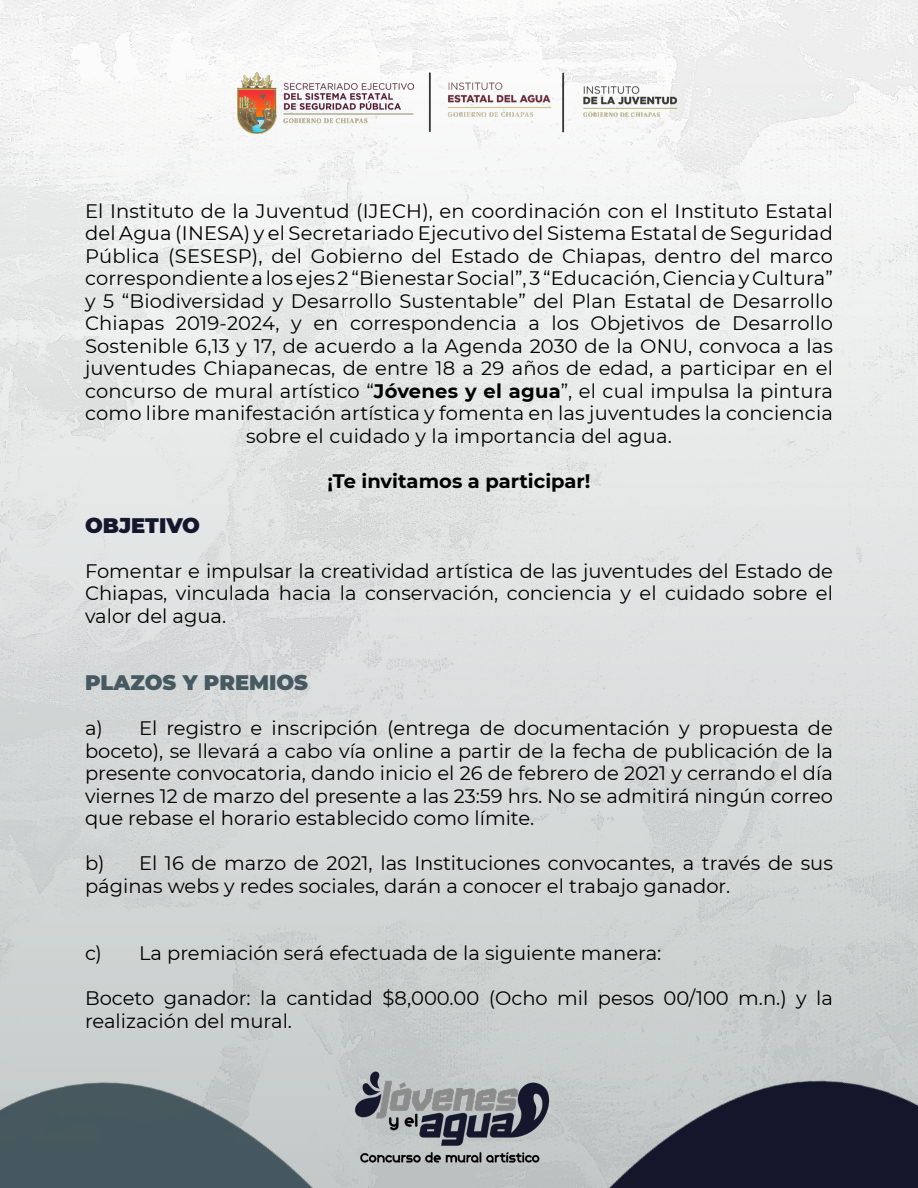
<style>
.page{position:relative;width:918px;height:1188px;background:#fff}
.page>*{position:absolute;margin:0;border:0;box-sizing:border-box;transform-origin:0 0}
.t1{font:900 21px "Montserrat";color:#475961}
.t2{font:900 21px "Montserrat";color:#15172d}
.t3{font:19.5px/22.5px "Montserrat";letter-spacing:.01em;color:#000;text-align:justify}
.t4{font:700 19.5px "Montserrat";color:#000}
.s1{font-weight:700}
</style>
<div class="page">
<div style="left:0;top:0;width:918px;height:1188px;background:linear-gradient(to bottom,#f9f9f9,#c1c7c6)"></div>
<img style="left:581px;top:83px;width:98px;height:39px">
<img style="left:445px;top:79px;width:105px;height:43px">
<img style="left:237px;top:72px;width:177px;height:62px">
<hr style="left:429px;top:72px;width:2px;height:60px;background:#373737">
<hr style="left:562px;top:73px;width:2px;height:59px;background:#373737">
<img style="left:588px;top:1012px;width:330px;height:176px">
<img style="left:0;top:975px;width:428px;height:213px">
<img style="left:352px;top:1061px;width:205px;height:115px">
<p class="t3" style="left:85px;top:199px;width:750px;text-align:center">El Instituto de la Juventud (IJECH), en coordinación con el Instituto Estatal del Agua (INESA) y el Secretariado Ejecutivo del Sistema Estatal de Seguridad Pública (SESESP), del Gobierno del Estado de Chiapas, dentro del marco correspondiente a los ejes 2 “Bienestar Social”, 3 “Educación, Ciencia y Cultura” y 5 “Biodiversidad y Desarrollo Sustentable” del Plan Estatal de Desarrollo Chiapas 2019-2024, y en correspondencia a los Objetivos de Desarrollo Sostenible 6,13 y 17, de acuerdo a la Agenda 2030 de la ONU, convoca a las juventudes Chiapanecas, de entre 18 a 29 años de edad, a participar en el concurso de mural artístico “<span class="s1">Jóvenes y el agua</span>”, el cual impulsa la pintura como libre manifestación artística y fomenta en las juventudes la conciencia sobre el cuidado y la importancia del agua.</p>
<p class="t4" style="left:327px;top:467px;width:265px">¡Te invitamos a participar!</p>
<p class="t2" style="left:85px;top:510px;width:117px">OBJETIVO</p>
<p class="t3" style="left:85px;top:559px;width:749px">Fomentar e impulsar la creatividad artística de las juventudes del Estado de Chiapas, vinculada hacia la conservación, conciencia y el cuidado sobre el valor del agua.</p>
<p class="t1" style="left:85px;top:667px;width:225px">PLAZOS Y PREMIOS</p>
<p class="t3" style="left:85px;top:717px;width:750px">a) El registro e inscripción (entrega de documentación y propuesta de boceto), se llevará a cabo vía online a partir de la fecha de publicación de la presente convocatoria, dando inicio el 26 de febrero de 2021 y cerrando el día viernes 12 de marzo del presente a las 23:59 hrs. No se admitirá ningún correo que rebase el horario establecido como límite.</p>
<p class="t3" style="left:85px;top:852px;width:749px">b) El 16 de marzo de 2021, las Instituciones convocantes, a través de sus páginas webs y redes sociales, darán a conocer el trabajo ganador.</p>
<p class="t3" style="left:85px;top:942px;width:578px">c) La premiación será efectuada de la siguiente manera:</p>
<p class="t3" style="left:85px;top:987px;width:749px">Boceto ganador: la cantidad $8,000.00 (Ocho mil pesos 00/100 m.n.) y la realización del mural.</p>
</div>
